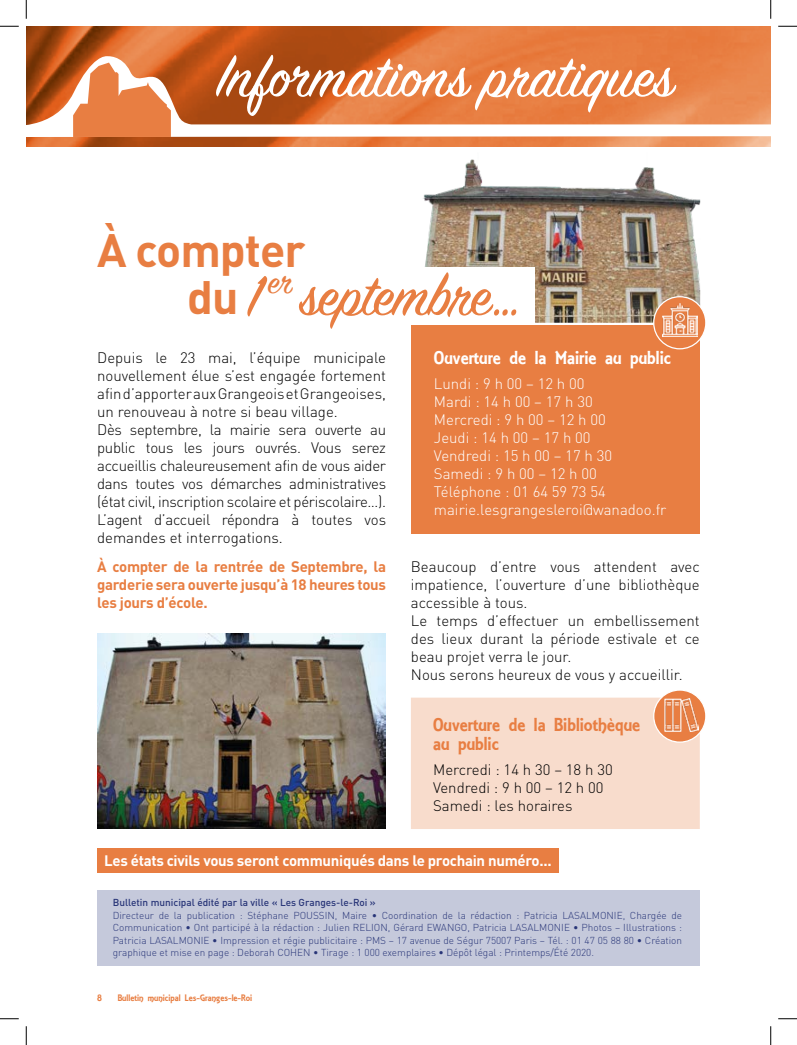
<style>
.page{position:relative;width:797px;height:1045px;background:#fff}
.page>*{position:absolute;margin:0;border:0;box-sizing:border-box;transform-origin:0 0}
.t1{font:65px "Sign Painter House Script";color:#fff}
.t2{font:63.75px "Sign Painter House Script";letter-spacing:-.01em;color:#e87e42}
.t3{font:700 46.25px "DIN Pro";letter-spacing:-.02em;color:#e87e42}
.t4{font:20px/18.8px "ARESSENCE";color:#e87e42}
.t5{font:20px "ARESSENCE";color:#fff}
.t6{font:300 15px/18px "DIN Pro";letter-spacing:-.02em;color:#000}
.t7{font:300 15px/18px "DIN Pro";color:#000}
.t8{font:300 15px/18px "DIN Pro";color:#fff}
.t9{font:700 15px/18px "DIN Pro";letter-spacing:-.02em;color:#e87e42;text-align:justify}
.t10{font:700 15px "DIN Pro";letter-spacing:-.02em;color:#fff}
.t11{font:300 10px/12.5px "DIN Pro";color:#283578;text-align:justify}
.t12{font:500 10px "DIN Pro";color:#283578}
.t13{font:10px "ARESSENCE";color:#e87e42}
.s1{font-family:"DIN Pro";font-weight:700;font-size:46.25px}
</style>
<div class="page">
<img style="left:26px;top:26px;width:744px;height:121px">
<svg style="left:26px;top:54px;width:744px;height:83px;background:#dc8554"></svg>
<svg style="left:73px;top:63px;width:98px;height:74px"></svg>
<img style="left:423px;top:159px;width:276px;height:163px">
<div style="left:97px;top:889px;width:602px;height:76px;background:#c5c9db"></div>
<div style="left:411px;top:325px;width:288px;height:208px;background:#e87e42"></div>
<div style="left:411px;top:697px;width:288px;height:132px;background:#f8dccc"></div>
<div style="left:88px;top:268px;width:447px;height:57px;background:#fff"></div>
<img style="left:97px;top:633px;width:288px;height:196px">
<div style="left:97px;top:848px;width:461px;height:25px;background:#e87e42"></div>
<svg style="left:653px;top:690px;width:52px;height:52px"></svg>
<div style="left:653px;top:689px;width:53px;height:54px;border:1px solid #fff;border-radius:50%"></div>
<div style="left:653px;top:297px;width:52px;height:52px;background:#e87e42;border-radius:50%"></div>
<div style="left:653px;top:296px;width:53px;height:53px;border:1px solid #fff;border-radius:50%"></div>
<img style="left:664px;top:698px;width:34px;height:33px">
<img style="left:663px;top:304px;width:34px;height:33px">
<svg style="left:0;top:25px;width:19px;height:2px"></svg>
<svg style="left:778px;top:25px;width:19px;height:2px"></svg>
<svg style="left:0;top:1018px;width:19px;height:1px"></svg>
<svg style="left:778px;top:1018px;width:19px;height:1px"></svg>
<svg style="left:25px;top:0;width:2px;height:19px"></svg>
<svg style="left:25px;top:1026px;width:2px;height:19px"></svg>
<svg style="left:770px;top:0;width:1px;height:19px"></svg>
<svg style="left:770px;top:1026px;width:1px;height:19px"></svg>
<h1 class="t1" style="left:217px;top:36px;width:458px">Informations pratiques</h1>
<h3 class="t3" style="left:97px;top:211px;width:210px">À compter</h3>
<h2 class="t2" style="left:187px;top:256px;width:336px"><span class="s1">du</span> 1 <sup>er</sup> septembre…</h2>
<p class="t6" style="left:97px;top:348px;width:290px">Depuis le 23 mai, l’équipe municipale nouvellement élue s’est engagée fortement afin d’apporter aux Grangeois et Grangeoises, un renouveau à notre si beau village.<br>Dès septembre, la mairie sera ouverte au public tous les jours ouvrés. Vous serez accueillis chaleureusement afin de vous aider dans toutes vos démarches administratives (état civil, inscription scolaire et périscolaire…).<br>L’agent d’accueil répondra à toutes vos demandes et interrogations.</p>
<h3 class="t9" style="left:97px;top:556px;width:290px">À compter de la rentrée de Septembre, la garderie sera ouverte jusqu’à 18 heures tous les jours d’école.</h3>
<h3 class="t5" style="left:434px;top:346px;width:238px">Ouverture de la Mairie au public</h3>
<h3 class="t8" style="left:434px;top:373px;width:234px">Lundi : 9 h 00 – 12 h 00<br>Mardi : 14 h 00 – 17 h 30<br>Mercredi : 9 h 00 – 12 h 00<br>Jeudi : 14 h 00 – 17 h 00<br>Vendredi : 15 h 00 – 17 h 30<br>Samedi : 9 h 00 – 12 h 00<br>Téléphone : 01 64 59 73 54 mairie.lesgrangesleroi@wanadoo.fr</h3>
<p class="t7" style="left:411px;top:556px;width:290px">Beaucoup d’entre vous attendent avec impatience, l’ouverture d’une bibliothèque accessible à tous.<br>Le temps d’effectuer un embellissement des lieux durant la période estivale et ce beau projet verra le jour.<br>Nous serons heureux de vous y accueillir.</p>
<h3 class="t4" style="left:433px;top:715px;width:209px">Ouverture de la Bibliothèque au public</h3>
<h3 class="t7" style="left:433px;top:759px;width:181px">Mercredi : 14 h 30 – 18 h 30<br>Vendredi : 9 h 00 – 12 h 00<br>Samedi : les horaires</h3>
<h3 class="t10" style="left:104px;top:848px;width:449px">Les états civils vous seront communiqués dans le prochain numéro...</h3>
<p class="t12" style="left:113px;top:894px;width:264px">Bulletin municipal édité par la ville « Les Granges-le-Roi »</p>
<p class="t11" style="left:113px;top:908px;width:571px">Directeur de la publication : Stéphane POUSSIN, Maire • Coordination de la rédaction : Patricia LASALMONIE, Chargée de Communication • Ont participé à la rédaction : Julien RELION, Gérard EWANGO, Patricia LASALMONIE • Photos – Illustrations :<br>Patricia LASALMONIE • Impression et régie publicitaire : PMS – 17 avenue de Ségur 75007 Paris – Tél. : 01 47 05 88 80 • Création graphique et mise en page : Deborah COHEN • Tirage : 1 000 exemplaires • Dépôt légal : Printemps/Été 2020.</p>
<p class="t13" style="left:97px;top:992px;width:6px">8</p>
<p class="t13" style="left:118px;top:992px;width:136px">Bulletin municipal Les-Granges-le-Roi</p>
</div>
